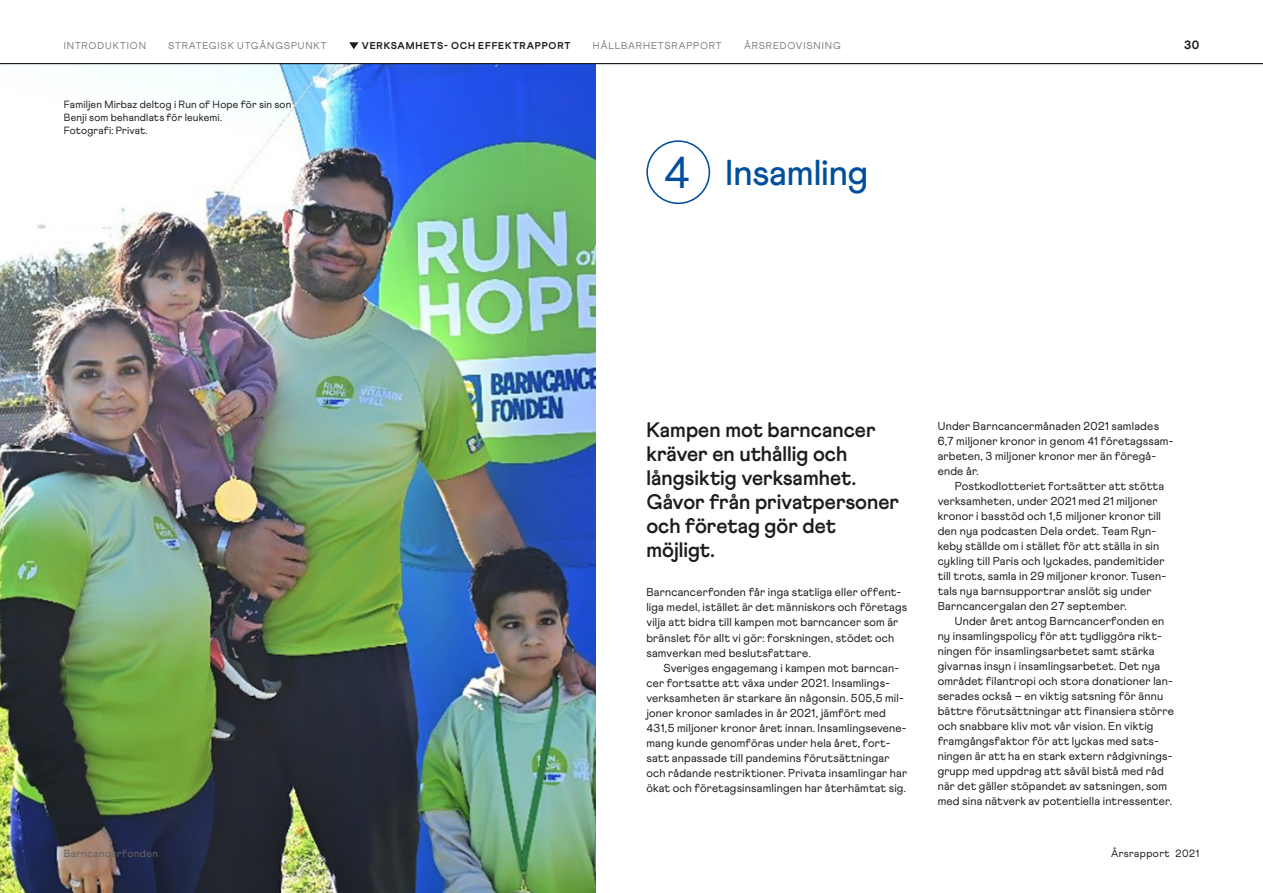
<style>
.page{position:relative;width:1263px;height:893px;background:#fff}
.page>*{position:absolute;margin:0;border:0;box-sizing:border-box;transform-origin:0 0}
.t1{font:44.7px "Athletics";color:#004f9c}
.Rubrik_1_FVB{font:500 36px "Athletics";letter-spacing:-.005em;color:#004f9c}
._2021_Introduktionst{font:700 21px/24px "Athletics";color:#1d1d1b}
.t2{font:800 12px "Athletics";color:#1d1d1b}
.Brödtext_indrag{font:11.55px/15px "Athletics";letter-spacing:.015em;color:#1d1d1b}
.Brödtext{font:11.55px/15px "Athletics";letter-spacing:.015em;color:#1d1d1b}
.bildtext{font:10.5px/12.9px "Athletics";letter-spacing:.02em;color:#1d1d1b}
.t3{font:10.5px "Athletics";letter-spacing:.04em;color:#646463}
.bildtext-2{font:10.5px "Athletics";letter-spacing:.04em;color:#1d1d1b}
.t4{font:9.9px "Athletics";letter-spacing:.085em;color:#7c7c7c}
.t5{font:800 9.9px "Athletics";letter-spacing:.08em;color:#1d1d1b}
</style>
<div class="page">
<img style="left:0;top:64px;width:595px;height:829px">
<div style="left:646px;top:140px;width:64px;height:64px;border:2px solid #004f9c;border-radius:50%"></div>
<svg style="left:349px;top:42px;width:10px;height:7px"></svg>
<hr style="left:0;top:63px;width:1263px;height:1px;background:#1d1d1b">
<p class="t4" style="left:64px;top:40px;width:84px">INTRODUKTION</p>
<p class="t4" style="left:168px;top:40px;width:160px">STRATEGISK UTGÅNGSPUNKT</p>
<p class="t5" style="left:362px;top:40px;width:210px">VERKSAMHETS- OCH EFFEKTRAPPORT</p>
<p class="t4" style="left:593px;top:40px;width:130px">HÅLLBARHETSRAPPORT</p>
<p class="t4" style="left:744px;top:40px;width:98px">ÅRSREDOVISNING</p>
<p class="bildtext" style="left:64px;top:98px;width:229px">Familjen Mirbaz deltog i Run of Hope för sin son<br>Benji som behandlats för leukemi.<br>Fotografi: Privat.</p>
<p class="t1" style="left:664px;top:147px;width:28px">4</p>
<p class="Rubrik_1_FVB" style="left:725px;top:151px;width:145px">Insamling</p>
<p class="t2" style="left:1184px;top:38px;width:17px">30</p>
<p class="t3" style="left:64px;top:847px;width:96px">Barncancerfonden</p>
<p class="_2021_Introduktionst" style="left:646px;top:418px;width:254px">Kampen mot barncancer kräver en uthållig och långsiktig verksamhet.<br>Gåvor från privatpersoner och företag gör det möjligt.</p>
<p class="Brödtext" style="left:646px;top:585px;width:262px">Barncancerfonden får inga statliga eller offent&shy;liga medel, istället är det människors och företags vilja att bidra till kampen mot barncancer som är bränslet för allt vi gör: forskningen, stödet och samverkan med beslutsfattare.</p>
<p class="Brödtext_indrag" style="left:646px;top:660px;width:262px;text-indent:17px">Sveriges engagemang i kampen mot barncan&shy;cer fortsatte att växa under 2021. Insamlings&shy;verksamheten är starkare än någonsin. 505,5 mil&shy;joner kronor samlades in år 2021, jämfört med 431,5 miljoner kronor året innan. Insamlingsevene&shy;mang kunde genomföras under hela året, fort&shy;satt anpassade till pandemins förutsättningar och rådande restriktioner. Privata insamlingar har ökat och företagsinsamlingen har återhämtat sig.</p>
<p class="Brödtext_indrag" style="left:938px;top:419px;width:237px">Under Barncancermånaden 2021 samlades 6,7 miljoner kronor in genom 41 företagssam&shy;arbeten, 3 miljoner kronor mer än föregå&shy;ende år.</p>
<p class="Brödtext_indrag" style="left:938px;top:479px;width:230px;text-indent:17px">Postkodlotteriet fortsätter att stötta verksamheten, under 2021 med 21 miljoner kronor i basstöd och 1,5 miljoner kronor till den nya podcasten Dela ordet. Team Ryn&shy;keby ställde om i stället för att ställa in sin cykling till Paris och lyckades, pandemitider till trots, samla in 29 miljoner kronor. Tusen&shy;tals nya barnsupportrar anslöt sig under Barncancergalan den 27 september.</p>
<p class="Brödtext_indrag" style="left:938px;top:614px;width:238px;text-indent:17px">Under året antog Barncancerfonden en ny insamlingspolicy för att tydliggöra rikt&shy;ningen för insamlingsarbetet samt stärka givarnas insyn i insamlingsarbetet. Det nya området filantropi och stora donationer lan&shy;serades också – en viktig satsning för ännu bättre förutsättningar att finansiera större och snabbare kliv mot vår vision. En viktig framgångsfaktor för att lyckas med sats&shy;ningen är att ha en stark extern rådgivnings&shy;grupp med uppdrag att såväl bistå med råd när det gäller stöpandet av satsningen, som med sina nätverk av potentiella intressenter.</p>
<p class="bildtext-2" style="left:1111px;top:847px;width:90px">Årsrapport 2021</p>
</div>
